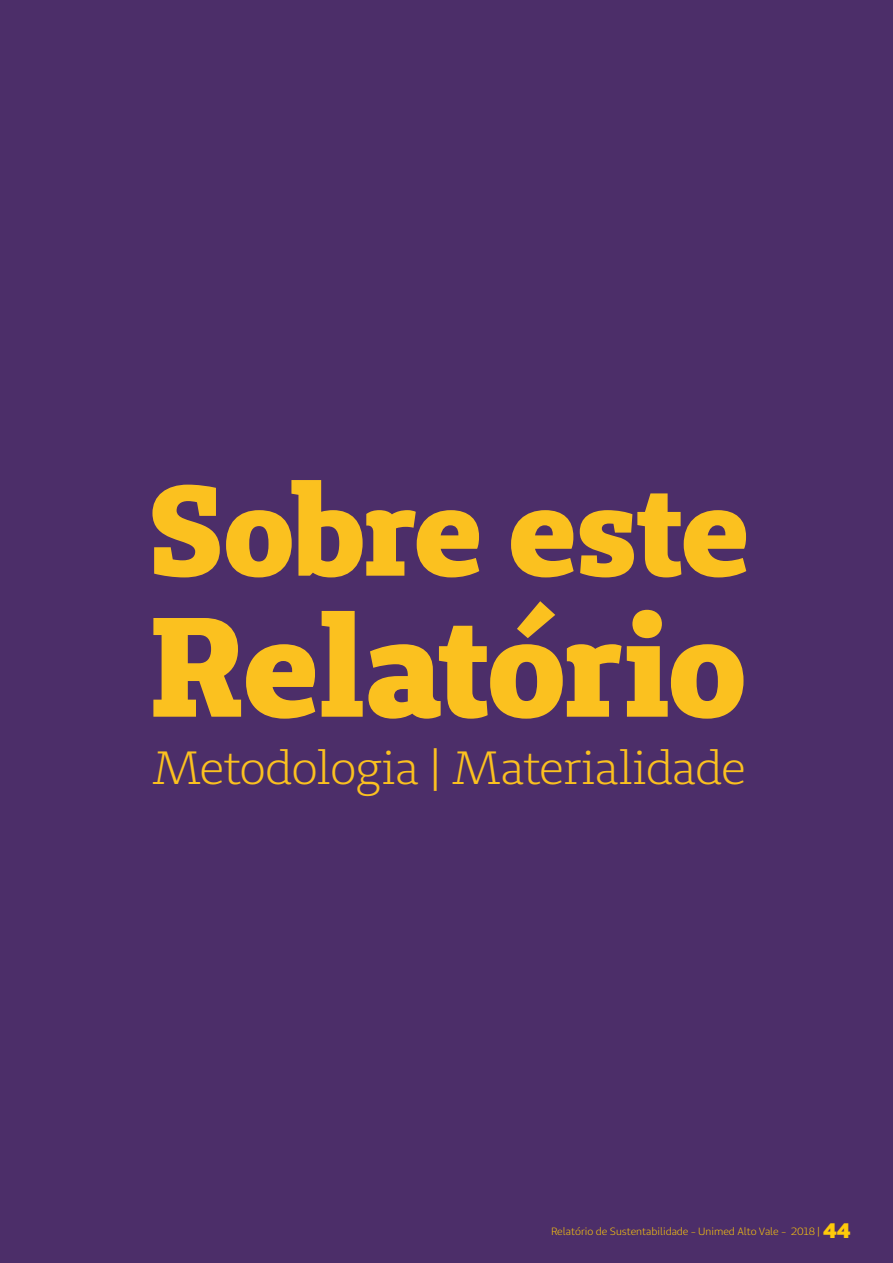
<style>
.page{position:relative;width:893px;height:1263px;background:#4c2e69}
.page>*{position:absolute;margin:0;border:0;box-sizing:border-box;transform-origin:0 0}
.t1{font:800 141px "Unimed Slab";letter-spacing:-.01em;color:#fec31f}
.t2{font:800 127.5px "Unimed Slab";letter-spacing:-.015em;color:#fec31f}
.t3{font:46.5px "Unimed Slab";letter-spacing:-.005em;color:#fec31f}
.t4{font:10.5px "Unimed Sans";color:#feca0a}
.s1{font-weight:900;font-size:21px}
</style>
<div class="page">
<h2 class="t2" style="left:148px;top:446px;width:603px">Sobre este</h2>
<h1 class="t1" style="left:151px;top:573px;width:597px">Relatório</h1>
<h3 class="t3" style="left:152px;top:738px;width:595px">Metodologia | Materialidade</h3>
<p class="t4" style="left:551px;top:1224px;width:301px">Relatório de Sustentabilidade - Unimed Alto Vale - 2018 | <span class="s1">44</span></p>
</div>
